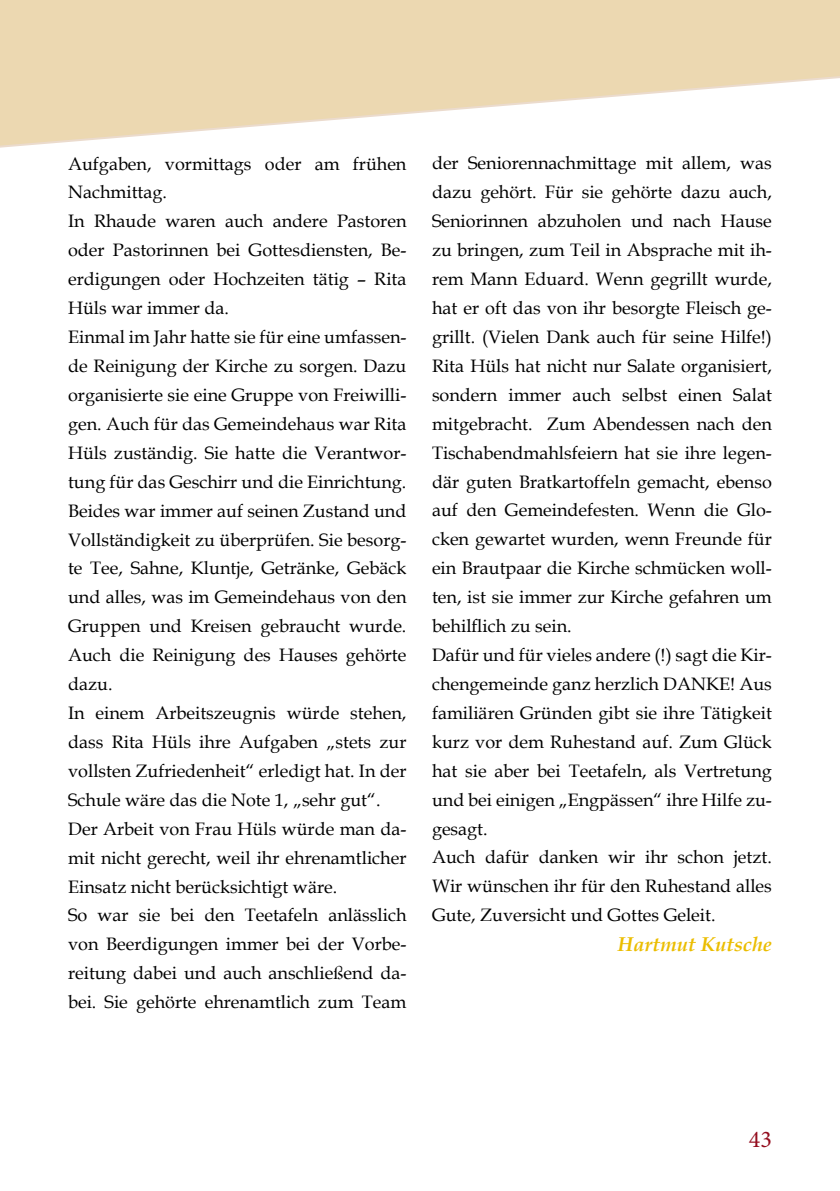
<style>
.page{position:relative;width:840px;height:1191px;background:#fff}
.page>*{position:absolute;margin:0;border:0;box-sizing:border-box;transform-origin:0 0}
.t1{font:24px "Minion Pro";color:#940d1e}
.t2{font:italic 700 20px "Book Antiqua";color:#ebbd00}
.t3{font:18px/29px "Book Antiqua";color:#000}
</style>
<div class="page">
<svg style="left:0;top:0;width:839px;height:148px"></svg>
<p class="t3" style="left:68px;top:148px;width:340px">Aufgaben, vormittags oder am frühen Nachmittag.<br>In Rhaude waren auch andere Pastoren oder Pastorinnen bei Gottesdiensten, Be&shy;erdigungen oder Hochzeiten tätig – Rita Hüls war immer da.<br>Einmal im Jahr hatte sie für eine umfassen&shy;de Reinigung der Kirche zu sorgen. Dazu organisierte sie eine Gruppe von Freiwilli&shy;gen. Auch für das Gemeindehaus war Rita Hüls zuständig. Sie hatte die Verantwor&shy;tung für das Geschirr und die Einrichtung.<br>Beides war immer auf seinen Zustand und Vollständigkeit zu überprüfen. Sie besorg&shy;te Tee, Sahne, Kluntje, Getränke, Gebäck und alles, was im Gemeindehaus von den Gruppen und Kreisen gebraucht wurde.<br>Auch die Reinigung des Hauses gehörte dazu.<br>In einem Arbeitszeugnis würde stehen, dass Rita Hüls ihre Aufgaben „stets zur vollsten Zufriedenheit“ erledigt hat. In der Schule wäre das die Note 1, „sehr gut“.<br>Der Arbeit von Frau Hüls würde man da&shy;mit nicht gerecht, weil ihr ehrenamtlicher Einsatz nicht berücksichtigt wäre.<br>So war sie bei den Teetafeln anlässlich von Beerdigungen immer bei der Vorbe&shy;reitung dabei und auch anschließend da&shy;bei. Sie gehörte ehrenamtlich zum Team</p>
<p class="t3" style="left:432px;top:148px;width:341px">der Seniorennachmittage mit allem, was dazu gehört. Für sie gehörte dazu auch, Seniorinnen abzuholen und nach Hause zu bringen, zum Teil in Absprache mit ih&shy;rem Mann Eduard. Wenn gegrillt wurde, hat er oft das von ihr besorgte Fleisch ge&shy;grillt. (Vielen Dank auch für seine Hilfe!)<br>Rita Hüls hat nicht nur Salate organisiert, sondern immer auch selbst einen Salat mitgebracht. Zum Abendessen nach den Tischabendmahlsfeiern hat sie ihre legen&shy;där guten Bratkartoffeln gemacht, ebenso auf den Gemeindefesten. Wenn die Glo&shy;cken gewartet wurden, wenn Freunde für ein Brautpaar die Kirche schmücken woll&shy;ten, ist sie immer zur Kirche gefahren um behilflich zu sein.<br>Dafür und für vieles andere (!) sagt die Kir&shy;chengemeinde ganz herzlich DANKE! Aus familiären Gründen gibt sie ihre Tätigkeit kurz vor dem Ruhestand auf. Zum Glück hat sie aber bei Teetafeln, als Vertretung und bei einigen „Engpässen“ ihre Hilfe zu&shy;gesagt.<br>Auch dafür danken wir ihr schon jetzt.<br>Wir wünschen ihr für den Ruhestand alles Gute, Zuversicht und Gottes Geleit.</p>
<p class="t2" style="left:617px;top:930px;width:155px">Hartmut Kutsche</p>
<h1 class="t1" style="left:748px;top:1123px;width:25px">43</h1>
</div>
